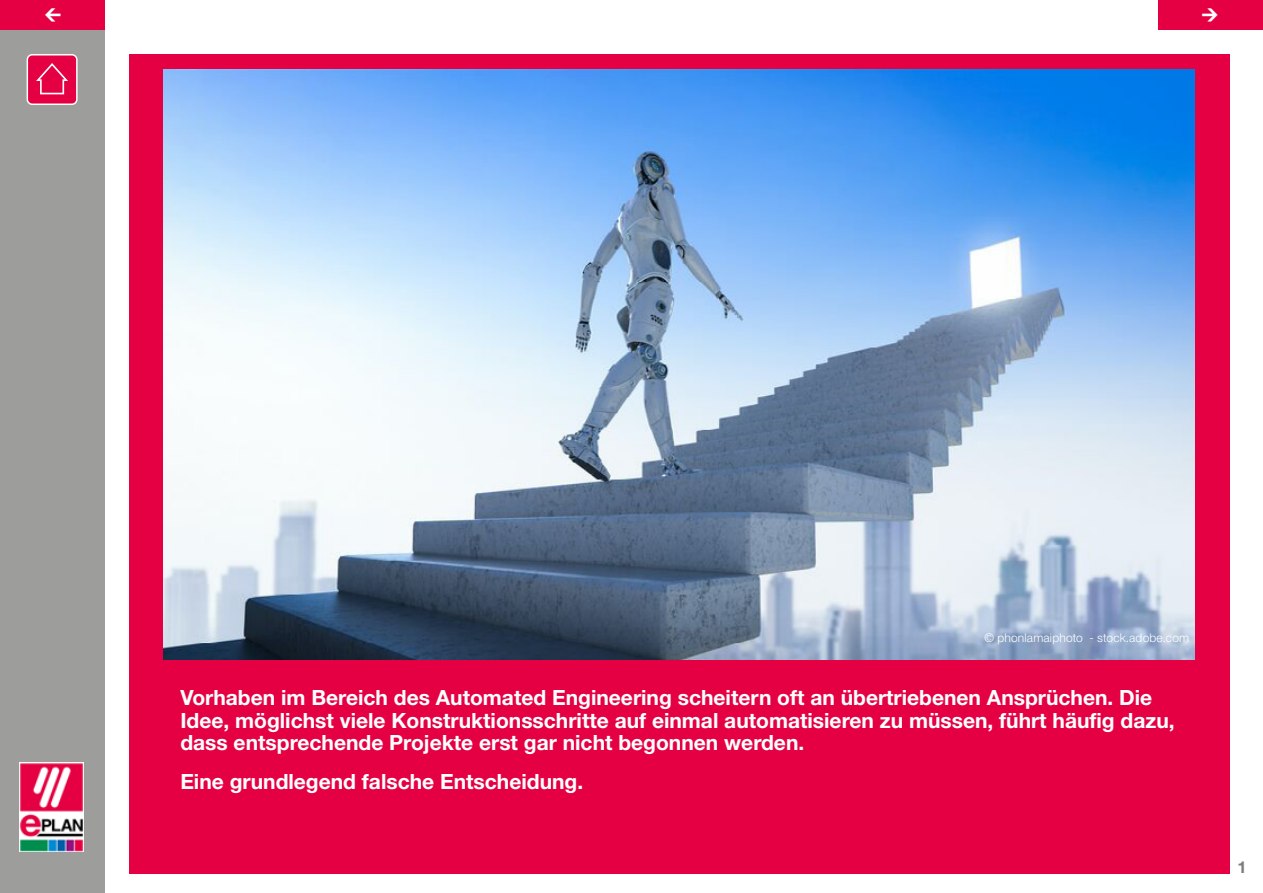
<style>
.page{position:relative;width:1263px;height:893px;background:#fff}
.page>*{position:absolute;margin:0;border:0;box-sizing:border-box;transform-origin:0 0}
.t1{font:700 21px/22.5px "Helvetica Neue LT Pro";color:#fff}
.t2{font:700 16.5px "Helvetica Neue LT Std";color:#7b7b7a}
.t3{font:300 12px "Helvetica Neue LT Std";letter-spacing:.015em;color:#fff}
</style>
<div class="page">
<div style="left:0;top:0;width:104px;height:893px;background:#9d9d9c"></div>
<div style="left:0;top:0;width:104px;height:30px;background:#e50043"></div>
<div style="left:1158px;top:0;width:105px;height:30px;background:#e50043"></div>
<div style="left:27px;top:55px;width:50px;height:49px;background:#e50043;border-radius:5px"></div>
<div style="left:27px;top:54px;width:51px;height:51px;border:2px solid #fff;border-radius:5px"></div>
<svg style="left:36px;top:63px;width:32px;height:31px"></svg>
<img style="left:19px;top:762px;width:64px;height:89px">
<div style="left:129px;top:54px;width:1100px;height:819px;background:#e50043"></div>
<img style="left:163px;top:70px;width:1032px;height:589px">
<p class="t3" style="left:984px;top:630px;width:206px">© phonlamaiphoto - stock.adobe.com</p>
<p class="t1" style="left:180px;top:686px;width:996px">Vorhaben im Bereich des Automated Engineering scheitern oft an übertriebenen Ansprüchen. Die<br>Idee, möglichst viele Konstruktionsschritte auf einmal automatisieren zu müssen, führt häufig dazu, dass entsprechende Projekte erst gar nicht begonnen werden.</p>
<p class="t1" style="left:180px;top:770px;width:404px">Eine grundlegend falsche Entscheidung.</p>
<p class="t2" style="left:1237px;top:857px;width:11px">1</p>
</div>
